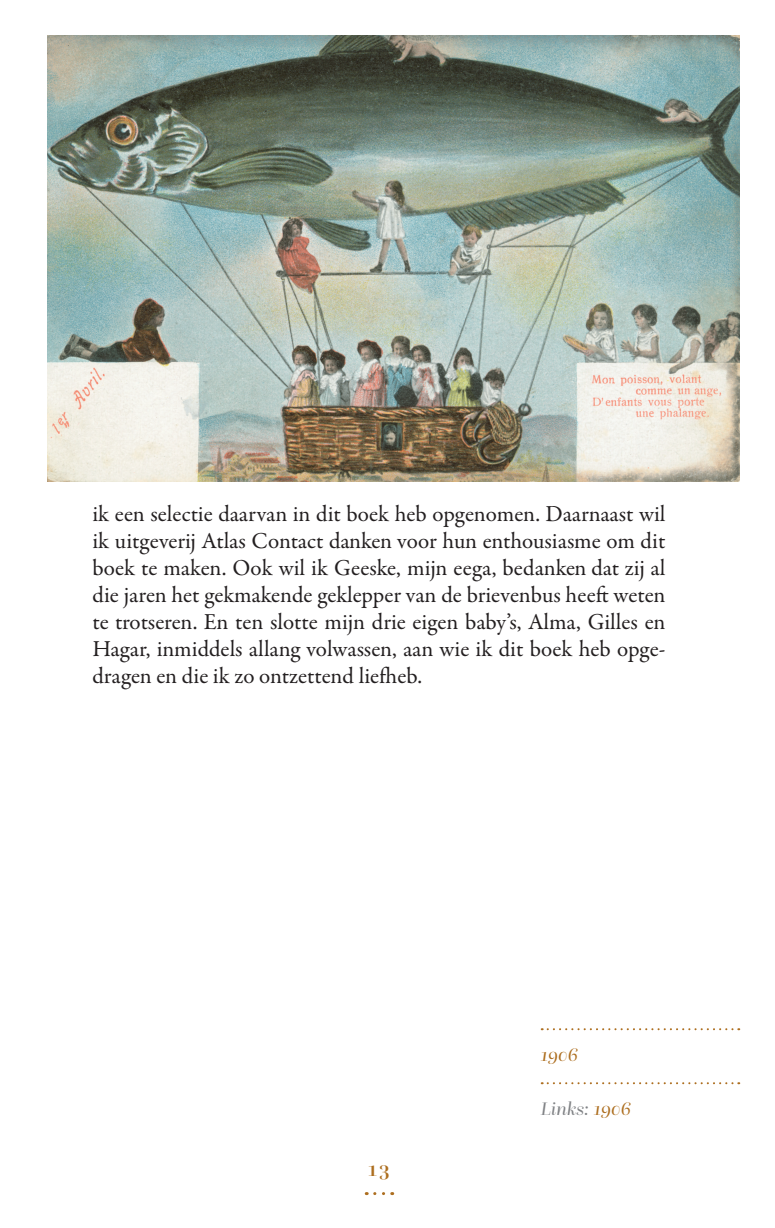
<style>
.page{position:relative;width:775px;height:1228px;background:#fff}
.page>*{position:absolute;margin:0;border:0;box-sizing:border-box;transform-origin:0 0}
.t1{font:23px/27px "Garamond Premr Pro";color:#231f20;text-align:justify}
.t2{font:500 22px "Questa Grande";color:#ad6e1f}
.t3{font:italic 19px "Questa Grande";color:#808285}
.t4{font:italic 19px "Questa Grande";color:#ad6e1f}
.s1{color:#ad6e1f}
</style>
<div class="page">
<svg style="left:374px;top:1192px;width:18px;height:3px"></svg>
<img style="left:47px;top:36px;width:692px;height:445px">
<svg style="left:541px;top:1028px;width:198px;height:2px"></svg>
<svg style="left:541px;top:1082px;width:198px;height:2px"></svg>
<p class="t1" style="left:92px;top:501px;width:574px">ik een selectie daarvan in dit boek heb opgenomen. Daarnaast wil ik uitgeverij Atlas Contact danken voor hun enthousiasme om dit boek te maken. Ook wil ik Geeske, mijn eega, bedanken dat zij al die jaren het gekmakende geklepper van de brievenbus heeft weten te trotseren. En ten slotte mijn drie eigen baby’s, Alma, Gilles en Hagar, inmiddels allang volwassen, aan wie ik dit boek heb opge&shy;dragen en die ik zo ontzettend liefheb.</p>
<p class="t2" style="left:368px;top:1155px;width:23px">13</p>
<p class="t4" style="left:540px;top:1044px;width:39px">1906</p>
<p class="t3" style="left:540px;top:1098px;width:92px">Links: <span class="s1">1906</span></p>
</div>
